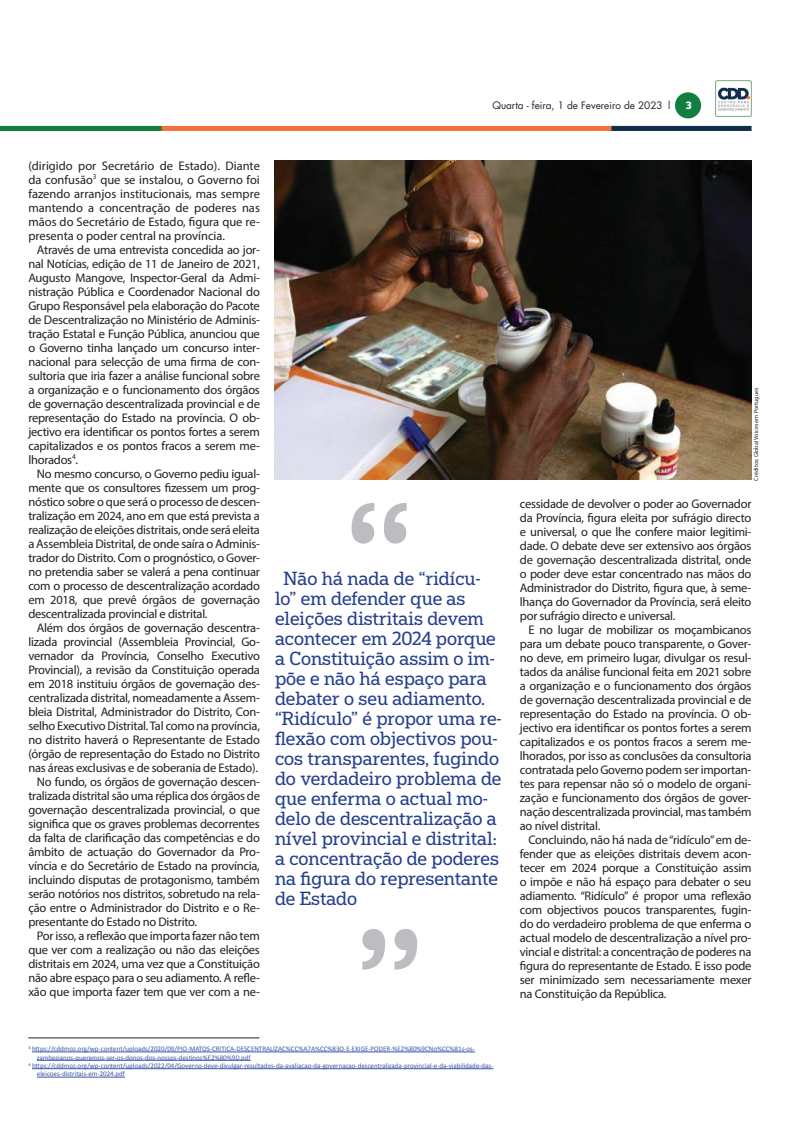
<style>
.page{position:relative;width:794px;height:1134px;background:#fff}
.page>*{position:absolute;margin:0;border:0;box-sizing:border-box;transform-origin:0 0}
.t1{font:18px/20px "Popular";color:#253f8e}
.t2{font:12.5px/14px "Myriad Pro";letter-spacing:-.02em;color:#231f20;text-align:justify}
.t3{font:10px "Futura LT";color:#231f20}
.t4{font:700 10px "Popular";color:#fff}
.t5{font:7px "Calibri";color:#3853a3}
.t6{font:6px "Myriad Pro";color:#231f20}
</style>
<div class="page">
<div style="left:0;top:126px;width:751px;height:5px;background:#f37138"></div>
<div style="left:0;top:126px;width:162px;height:5px;background:#107f40"></div>
<div style="left:611px;top:126px;width:140px;height:5px;background:#102e4f"></div>
<div style="left:675px;top:92px;width:26px;height:26px;background:#107f40;border-radius:50%"></div>
<img style="left:716px;top:81px;width:35px;height:35px">
<img style="left:274px;top:160px;width:477px;height:320px">
<hr style="left:32px;top:1052px;width:443px;height:1px;background:#3853a3">
<hr style="left:37px;top:1060px;width:214px;height:1px;background:#3853a3">
<hr style="left:32px;top:1068px;width:461px;height:1px;background:#3853a3">
<hr style="left:37px;top:1077px;width:88px;height:1px;background:#3853a3">
<hr style="left:28px;top:1038px;width:231px;height:1px;background:#231f20">
<svg style="left:351px;top:503px;width:55px;height:41px"></svg>
<svg style="left:362px;top:929px;width:55px;height:40px"></svg>
<p class="t3" style="left:492px;top:99px;width:179px">Quarta - feira, 1 de Fevereiro de 2023 l</p>
<p class="t4" style="left:685px;top:98px;width:7px">3</p>
<p class="t2" style="left:28px;top:158px;width:233px">(dirigido por Secretário de Estado). Diante da confusão<sup>3</sup> que se instalou, o Governo foi fazendo arranjos institucionais, mas sempre mantendo a concentração de poderes nas mãos do Secretário de Estado, figura que re&shy;presenta o poder central na província.</p>
<p class="t2" style="left:28px;top:242px;width:233px;text-indent:9px">Através de uma entrevista concedida ao jor&shy;nal Notícias, edição de 11 de Janeiro de 2021, Augusto Mangove, Inspector-Geral da Admi&shy;nistração Pública e Coordenador Nacional do Grupo Responsável pela elaboração do Pacote de Descentralização no Ministério de Adminis&shy;tração Estatal e Função Pública, anunciou que o Governo tinha lançado um concurso inter&shy;nacional para selecção de uma firma de con&shy;sultoria que iria fazer a análise funcional sobre a organização e o funcionamento dos órgãos de governação descentralizada provincial e de representação do Estado na província. O ob&shy;jectivo era identificar os pontos fortes a serem capitalizados e os pontos fracos a serem me&shy;lhorados<sup>4</sup>.</p>
<p class="t2" style="left:28px;top:466px;width:233px;text-indent:8px">No mesmo concurso, o Governo pediu igual&shy;mente que os consultores fizessem um prog&shy;nóstico sobre o que será o processo de descen&shy;tralização em 2024, ano em que está prevista a realização de eleições distritais, onde será eleita a Assembleia Distrital, de onde saíra o Adminis&shy;trador do Distrito. Com o prognóstico, o Gover&shy;no pretendia saber se valerá a pena continuar com o processo de descentralização acordado em 2018, que prevê órgãos de governação descentralizada provincial e distrital.</p>
<p class="t2" style="left:37px;top:620px;width:224px">Além dos órgãos de governação descentra-</p>
<p class="t2" style="left:28px;top:634px;width:233px">lizada provincial (Assembleia Provincial, Go-</p>
<p class="t2" style="left:28px;top:648px;width:233px">vernador da Província, Conselho Executivo</p>
<p class="t2" style="left:28px;top:662px;width:233px">Provincial), a revisão da Constituição operada</p>
<p class="t2" style="left:28px;top:676px;width:233px">em 2018 instituiu órgãos de governação des-</p>
<p class="t2" style="left:28px;top:690px;width:233px">centralizada distrital, nomeadamente a Assem-</p>
<p class="t2" style="left:28px;top:704px;width:233px">bleia Distrital, Administrador do Distrito, Con-</p>
<p class="t2" style="left:28px;top:718px;width:233px">selho Executivo Distrital. Tal como na província,</p>
<p class="t2" style="left:28px;top:732px;width:233px">no distrito haverá o Representante de Estado</p>
<p class="t2" style="left:28px;top:746px;width:233px">(órgão de representação do Estado no Distrito</p>
<p class="t2" style="left:28px;top:760px;width:231px">nas áreas exclusivas e de soberania de Estado).</p>
<p class="t2" style="left:37px;top:774px;width:224px">No fundo, os órgãos de governação descen-</p>
<p class="t2" style="left:28px;top:788px;width:233px">tralizada distrital são uma réplica dos órgãos de</p>
<p class="t2" style="left:28px;top:802px;width:233px">governação descentralizada provincial, o que</p>
<p class="t2" style="left:28px;top:816px;width:233px">significa que os graves problemas decorrentes</p>
<p class="t2" style="left:28px;top:830px;width:233px">da falta de clarificação das competências e do</p>
<p class="t2" style="left:28px;top:844px;width:233px">âmbito de actuação do Governador da Pro-</p>
<p class="t2" style="left:28px;top:858px;width:233px">víncia e do Secretário de Estado na província,</p>
<p class="t2" style="left:28px;top:872px;width:233px">incluindo disputas de protagonismo, também</p>
<p class="t2" style="left:28px;top:886px;width:233px">serão notórios nos distritos, sobretudo na rela-</p>
<p class="t2" style="left:28px;top:900px;width:233px">ção entre o Administrador do Distrito e o Re-</p>
<p class="t2" style="left:28px;top:914px;width:170px">presentante do Estado no Distrito.</p>
<p class="t2" style="left:37px;top:928px;width:224px">Por isso, a reflexão que importa fazer não tem</p>
<p class="t2" style="left:28px;top:942px;width:233px">que ver com a realização ou não das eleições</p>
<p class="t2" style="left:28px;top:956px;width:233px">distritais em 2024, uma vez que a Constituição</p>
<p class="t2" style="left:28px;top:970px;width:233px">não abre espaço para o seu adiamento. A refle-</p>
<p class="t2" style="left:28px;top:984px;width:233px">xão que importa fazer tem que ver com a ne-</p>
<p class="t1" style="left:275px;top:568px;width:228px;text-indent:8px">Não há nada de “ridícu&shy;lo” em defender que as eleições distritais devem acontecer em 2024 porque a Constituição assim o im&shy;põe e não há espaço para debater o seu adiamento. “Ridículo” é propor uma re&shy;flexão com objectivos pou&shy;cos transparentes, fugindo do verdadeiro problema de que enferma o actual mo&shy;delo de descentralização a nível provincial e distrital: a concentração de poderes na figura do representante de Estado</p>
<p class="t6" style="left:752px;top:480px;width:94px;rotate:-90deg">Créditos: Global Voices em Portugues</p>
<p class="t2" style="left:520px;top:496px;width:233px">cessidade de devolver o poder ao Governador da Província, figura eleita por sufrágio directo e universal, o que lhe confere maior legitimi&shy;dade. O debate deve ser extensivo aos órgãos de governação descentralizada distrital, onde o poder deve estar concentrado nas mãos do Administrador do Distrito, figura que, à seme&shy;lhança do Governador da Província, será eleito por sufrágio directo e universal.</p>
<p class="t2" style="left:520px;top:622px;width:233px;text-indent:8px">E no lugar de mobilizar os moçambicanos para um debate pouco transparente, o Gover&shy;no deve, em primeiro lugar, divulgar os resul&shy;tados da análise funcional feita em 2021 sobre a organização e o funcionamento dos órgãos de governação descentralizada provincial e de representação do Estado na província. O ob&shy;jectivo era identificar os pontos fortes a serem capitalizados e os pontos fracos a serem me&shy;lhorados, por isso as conclusões da consultoria contratada pelo Governo podem ser importan&shy;tes para repensar não só o modelo de organi&shy;zação e funcionamento dos órgãos de gover&shy;nação descentralizada provincial, mas também ao nível distrital.</p>
<p class="t2" style="left:520px;top:832px;width:233px;text-indent:9px">Concluindo, não há nada de “ridículo” em de&shy;fender que as eleições distritais devem acon&shy;tecer em 2024 porque a Constituição assim o impõe e não há espaço para debater o seu adiamento. “Ridículo” é propor uma reflexão com objectivos poucos transparentes, fugin&shy;do do verdadeiro problema de que enferma o actual modelo de descentralização a nível pro&shy;vincial e distrital: a concentração de poderes na figura do representante de Estado. E isso pode ser minimizado sem necessariamente mexer na Constituição da República.</p>
<p class="t5" style="left:28px;top:1044px;width:448px"><sup>3</sup> https://cddmoz.org/wp-content/uploads/2020/09/PIO-MATOS-CRITICA-DESCENTRALIZAC%CC%A7A%CC%83O-E-EXIGE-PODER-%E2%80%9CNo%CC%81s-os-</p>
<p class="t5" style="left:37px;top:1053px;width:215px">zambezianos-queremos-ser-os-donos-dos-nossos-destinos%E2%80%9D.pdf</p>
<p class="t5" style="left:28px;top:1061px;width:467px"><sup>4</sup> https://cddmoz.org/wp-content/uploads/2022/04/Governo-deve-divulgar-resultados-da-avaliacao-da-governacao-descentralizada-provincial-e-da-viabilidade-das-</p>
<p class="t5" style="left:37px;top:1069px;width:90px">eleicoes-distritais-em-2024.pdf</p>
</div>
